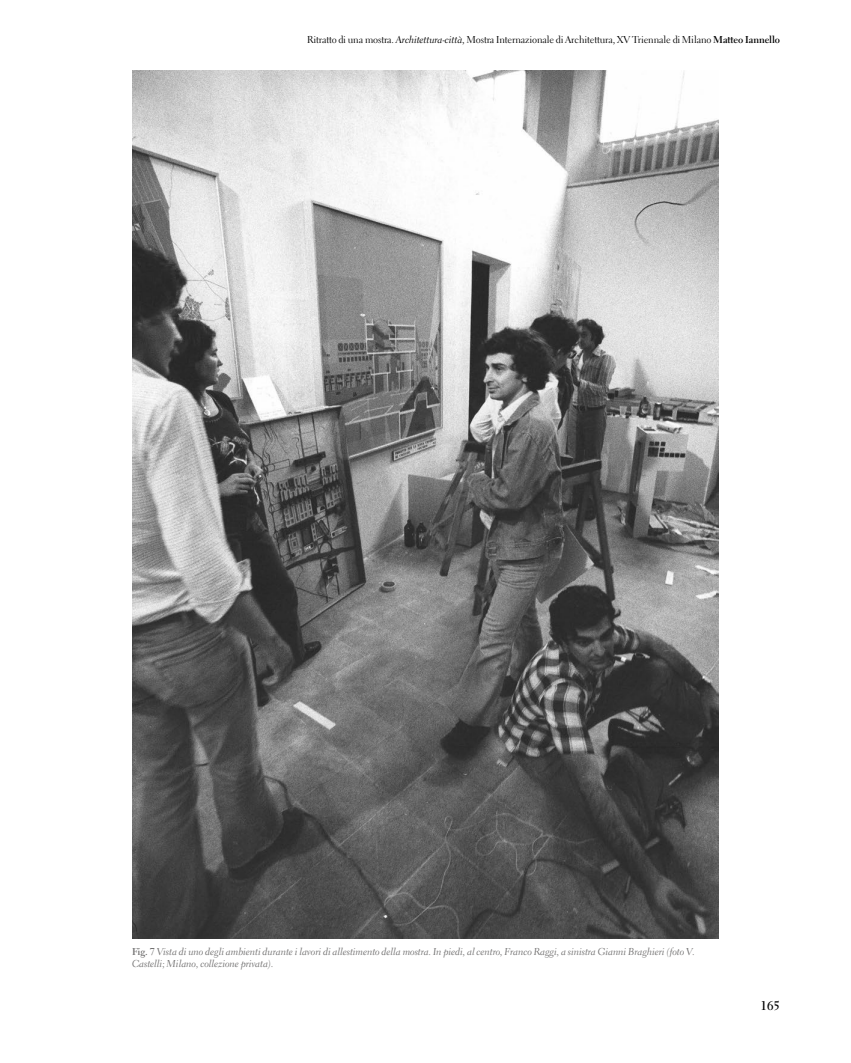
<style>
.page{position:relative;width:851px;height:1063px;background:#fff}
.page>*{position:absolute;margin:0;border:0;box-sizing:border-box;transform-origin:0 0}
.t1{font:700 12.5px "Electra LT Std";color:#000}
.t2{font:10px/12px "Electra LT Std Cursive";letter-spacing:-.01em;color:#706f6f}
.t3{font:10px "Electra LT Std";letter-spacing:-.01em;color:#000}
.s1{font-family:"Electra LT Std Cursive"}
.s2{font-weight:700}
.s3{font-family:"Electra LT Std";font-weight:700}
</style>
<div class="page">
<img style="left:132px;top:71px;width:586px;height:868px">
<p class="t3" style="left:307px;top:33px;width:474px">Ritratto di una mostra. <span class="s1">Architettura-città</span>, Mostra Internazionale di Architettura, XV Triennale di Milano <span class="s2">Matteo Iannello</span></p>
<p class="t2" style="left:132px;top:946px;width:564px"><span class="s3">Fig. 7</span> Vista di uno degli ambienti durante i lavori di allestimento della mostra. In piedi, al centro, Franco Raggi, a sinistra Gianni Braghieri (foto V.<br>Castelli; Milano, collezione privata).</p>
<p class="t1" style="left:760px;top:998px;width:21px">165</p>
</div>
